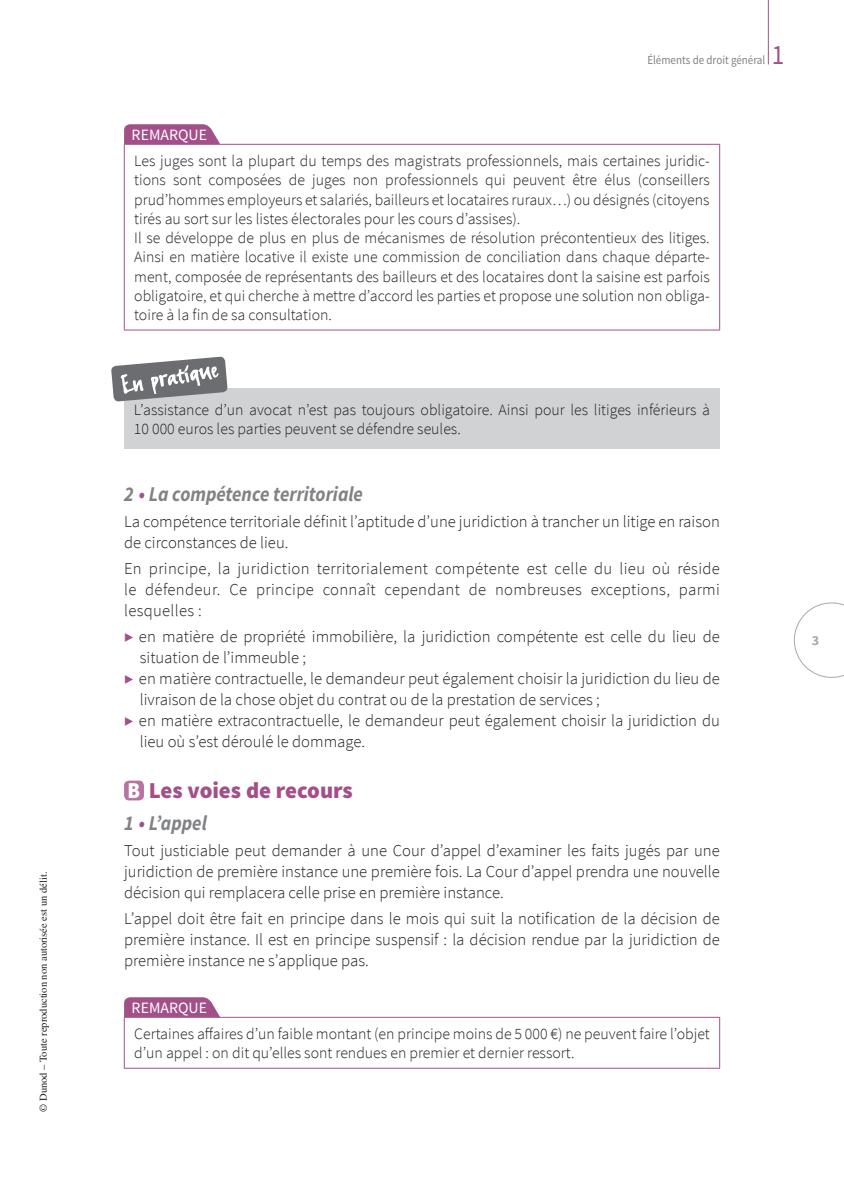
<style>
.page{position:relative;width:844px;height:1191px;background:#fff}
.page>*{position:absolute;margin:0;border:0;box-sizing:border-box;transform-origin:0 0}
.t1{font:28px "Source Sans Pro";color:#a3508a;scale:.9 1}
.t2{font:900 22.75px "Source Sans Pro";color:#a3508a}
.t3{font:italic 700 21px "Source Sans Pro";color:#808285;scale:.9 1}
.t4{font:300 16.62px/21px "Source Sans Pro";color:#231f20;text-align:justify}
.t5{font:300 15.75px/19.2px "Source Sans Pro";color:#231f20}
.t6{font:700 14px "Source Sans Pro";color:#a8a9ad}
.t7{font:12.25px "Source Sans Pro";color:#808285;scale:.9 1}
.t8{font:10.5px "Times LT Std";color:#231f20}
.s1{font-weight:400;color:#fff}
.s2{color:#a3508a}
.s3{color:#fff}
</style>
<div class="page">
<hr style="left:767px;top:0;width:1px;height:64px;background:#a3508a">
<svg style="left:794px;top:602px;width:49px;height:76px"></svg>
<svg style="left:124px;top:124px;width:96px;height:20px;background:#aa5d93"></svg>
<hr style="left:124px;top:145px;width:1px;height:184px;background:#a3508a">
<hr style="left:124px;top:144px;width:595px;height:1px;background:#a3508a">
<hr style="left:719px;top:145px;width:1px;height:184px;background:#a3508a">
<hr style="left:124px;top:329px;width:595px;height:1px;background:#a3508a">
<div style="left:124px;top:780px;width:20px;height:20px;background:#b773a1;border-radius:5px"></div>
<svg style="left:124px;top:997px;width:96px;height:19px;background:#aa5e93"></svg>
<hr style="left:124px;top:1017px;width:1px;height:50px;background:#a3508a">
<hr style="left:124px;top:1016px;width:595px;height:1px;background:#a3508a">
<hr style="left:719px;top:1017px;width:1px;height:50px;background:#a3508a">
<hr style="left:124px;top:1067px;width:595px;height:1px;background:#a3508a">
<div style="left:124px;top:388px;width:595px;height:61px;background:#d1d2d4"></div>
<svg style="left:111px;top:356px;width:117px;height:46px"></svg>
<p class="t8" style="left:38px;top:1111px;width:241px;rotate:-90deg">© Dunod – Toute reproduction non autorisée est un délit.</p>
<p class="t7" style="left:647px;top:53px;width:133px">Éléments de droit général</p>
<p class="t1" style="left:771px;top:38px;width:15px">1</p>
<p class="t5" style="left:131px;top:122px;width:579px;line-height:25.9px"><span class="s1">REMARQUE<br></span>Les juges sont la plupart du temps des magistrats professionnels, mais certaines juridic-</p>
<p class="t5" style="left:134px;top:170px;width:577px">tions sont composées de juges non professionnels qui peuvent être élus (conseillers prud’hommes employeurs et salariés, bailleurs et locataires ruraux…) ou désignés (citoyens tirés au sort sur les listes électorales pour les cours d’assises).<br>Il se développe de plus en plus de mécanismes de résolution précontentieux des litiges.<br>Ainsi en matière locative il existe une commission de conciliation dans chaque départe&shy;ment, composée de représentants des bailleurs et des locataires dont la saisine est parfois obligatoire, et qui cherche à mettre d’accord les parties et propose une solution non obliga&shy;toire à la fin de sa consultation.</p>
<p class="t5" style="left:134px;top:400px;width:577px">L’assistance d’un avocat n’est pas toujours obligatoire. Ainsi pour les litiges inférieurs à<br>10 000 euros les parties peuvent se défendre seules.</p>
<p class="t3" style="left:124px;top:481px;width:267px">2 <span class="s2">•</span> La compétence territoriale</p>
<p class="t4" style="left:124px;top:511px;width:597px">La compétence territoriale définit l’aptitude d’une juridiction à trancher un litige en raison de circonstances de lieu.</p>
<p class="t4" style="left:124px;top:558px;width:597px">En principe, la juridiction territorialement compétente est celle du lieu où réside le défendeur. Ce principe connaît cependant de nombreuses exceptions, parmi lesquelles :</p>
<p class="t4" style="left:124px;top:626px;width:597px"><span class="s2">▶</span> en matière de propriété immobilière, la juridiction compétente est celle du lieu de</p>
<p class="t4" style="left:140px;top:647px;width:168px">situation de l’immeuble ;</p>
<p class="t4" style="left:124px;top:668px;width:597px"><span class="s2">▶</span> en matière contractuelle, le demandeur peut également choisir la juridiction du lieu de</p>
<p class="t4" style="left:140px;top:689px;width:461px">livraison de la chose objet du contrat ou de la prestation de services ;</p>
<p class="t4" style="left:124px;top:710px;width:597px"><span class="s2">▶</span> en matière extracontractuelle, le demandeur peut également choisir la juridiction du</p>
<p class="t4" style="left:140px;top:731px;width:227px">lieu où s’est déroulé le dommage.</p>
<p class="t2" style="left:127px;top:775px;width:227px"><span class="s3">B</span> Les voies de recours</p>
<p class="t3" style="left:124px;top:809px;width:93px">1 <span class="s2">•</span> L’appel</p>
<p class="t4" style="left:124px;top:839px;width:597px">Tout justiciable peut demander à une Cour d’appel d’examiner les faits jugés par une juridiction de première instance une première fois. La Cour d’appel prendra une nouvelle décision qui remplacera celle prise en première instance.</p>
<p class="t4" style="left:124px;top:907px;width:597px">L’appel doit être fait en principe dans le mois qui suit la notification de la décision de première instance. Il est en principe suspensif : la décision rendue par la juridiction de première instance ne s’applique pas.</p>
<p class="t5" style="left:131px;top:995px;width:579px;line-height:25.9px"><span class="s1">REMARQUE<br></span>Certaines affaires d’un faible montant (en principe moins de 5 000 €) ne peuvent faire l’objet</p>
<p class="t5" style="left:134px;top:1043px;width:441px">d’un appel : on dit qu’elles sont rendues en premier et dernier ressort.</p>
<p class="t6" style="left:811px;top:631px;width:9px">3</p>
</div>
